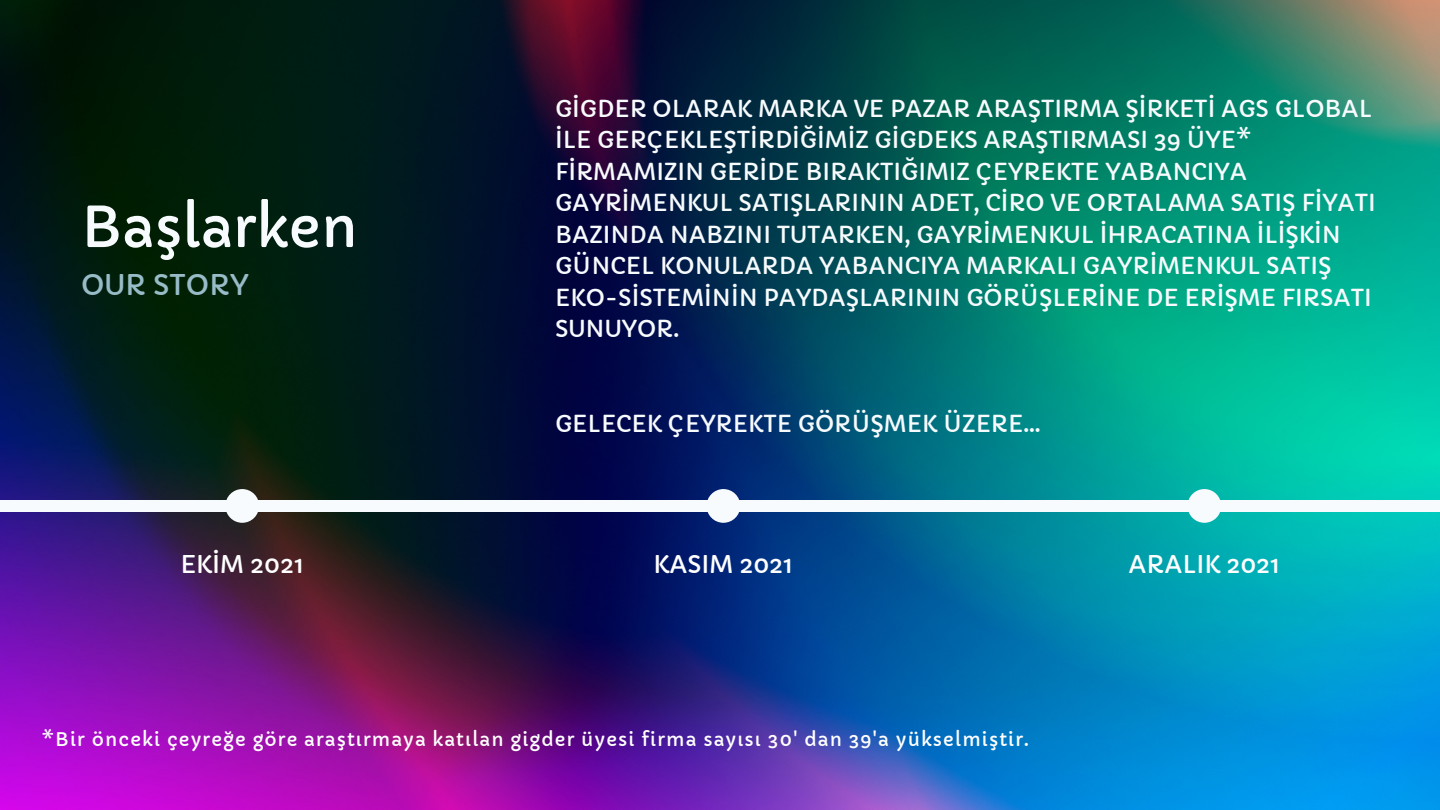
<style>
.page{position:relative;width:1440px;height:810px;background:#fff}
.page>*{position:absolute;margin:0;border:0;box-sizing:border-box;transform-origin:0 0}
.t1{font:55.5px "Capriola";color:#f8fbfd}
.t2{font:28px "Capriola";color:#97bcc7}
.t3{font:24px "Capriola";color:#fff}
.t4{font:23px/31.5px "Capriola";color:#f8fbfd}
.t5{font:18.4px "Capriola";letter-spacing:.06em;color:#fff}
</style>
<div class="page">
<img style="left:0;top:0;width:1440px;height:810px">
<div style="left:0;top:500px;width:1440px;height:12px;background:#f8fbfd"></div>
<div style="left:225px;top:489px;width:34px;height:34px;background:#f8fbfd;border-radius:50%"></div>
<div style="left:707px;top:489px;width:33px;height:34px;background:#f8fbfd;border-radius:50%"></div>
<div style="left:1188px;top:489px;width:33px;height:34px;background:#f8fbfd;border-radius:50%"></div>
<h1 class="t1" style="left:81px;top:193px;width:278px">Başlarken</h1>
<p class="t2" style="left:81px;top:268px;width:169px">OUR STORY</p>
<p class="t4" style="left:555px;top:93px;width:822px">GİGDER OLARAK MARKA VE PAZAR ARAŞTIRMA ŞİRKETİ AGS GLOBAL İLE GERÇEKLEŞTİRDİĞİMİZ GİGDEKS ARAŞTIRMASI 39 ÜYE* FİRMAMIZIN GERİDE BIRAKTIĞIMIZ ÇEYREKTE YABANCIYA GAYRİMENKUL SATIŞLARININ ADET, CİRO VE ORTALAMA SATIŞ FİYATI BAZINDA NABZINI TUTARKEN, GAYRİMENKUL İHRACATINA İLİŞKİN GÜNCEL KONULARDA YABANCIYA MARKALI GAYRİMENKUL SATIŞ EKO-SİSTEMİNİN PAYDAŞLARININ GÖRÜŞLERİNE DE ERİŞME FIRSATI SUNUYOR.</p>
<p class="t4" style="left:555px;top:408px;width:487px">GELECEK ÇEYREKTE GÖRÜŞMEK ÜZERE...</p>
<p class="t3" style="left:180px;top:550px;width:125px">EKİM 2021</p>
<p class="t3" style="left:654px;top:550px;width:141px">KASIM 2021</p>
<p class="t3" style="left:1128px;top:550px;width:153px">ARALIK 2021</p>
<p class="t5" style="left:42px;top:728px;width:988px">*Bir önceki çeyreğe göre araştırmaya katılan gigder üyesi firma sayısı 30' dan 39'a yükselmiştir.</p>
</div>
